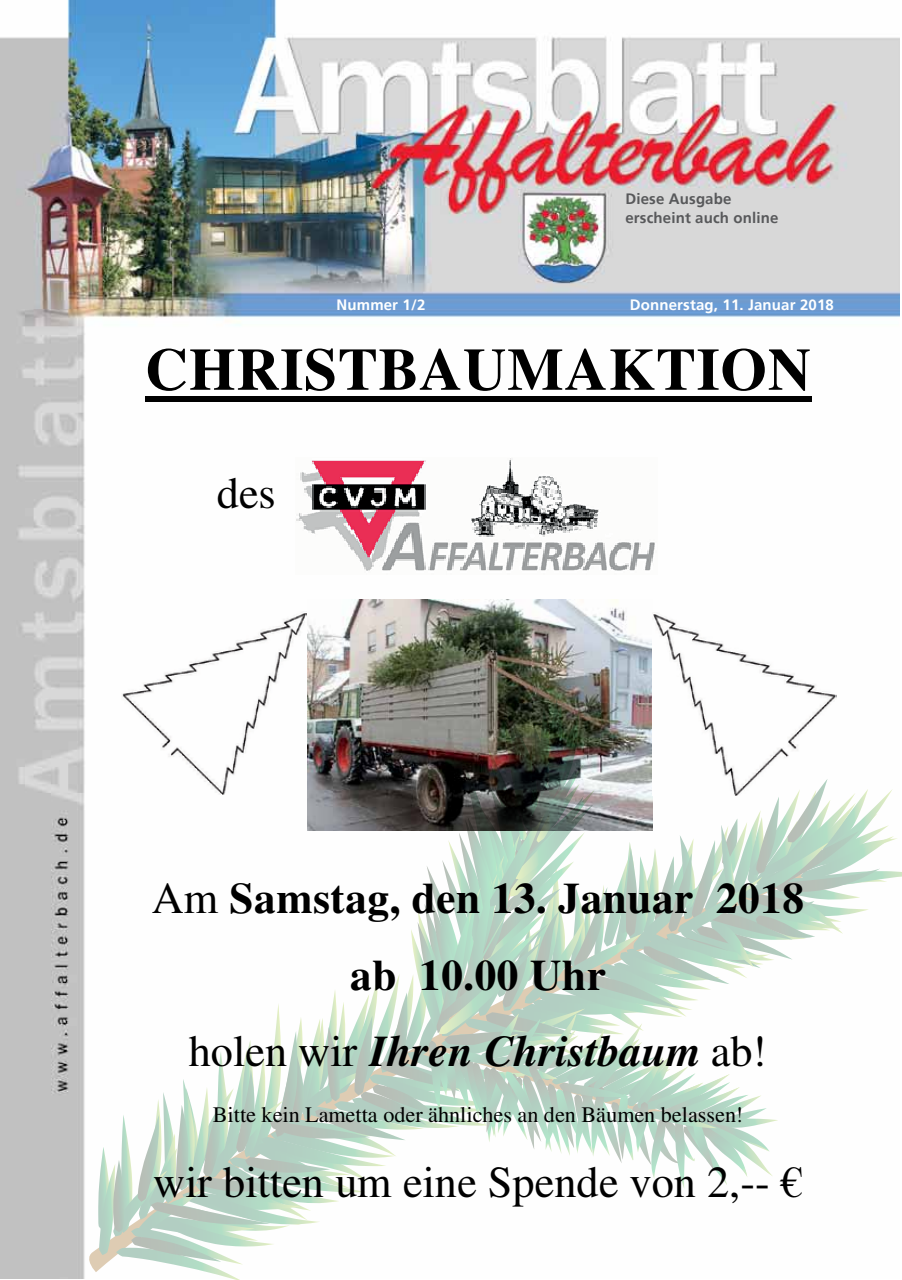
<style>
.page{position:relative;width:902px;height:1280px;background:#fff}
.page>*{position:absolute;margin:0;border:0;box-sizing:border-box;transform-origin:0 0}
.t1{font:700 60.9px "Times";color:#000}
.t2{font:700 44.25px/76.3px "Times";color:#000;text-align:center}
.t3{font:44.25px "Times";color:#000}
.t4{font:22.2px "Times";color:#000}
.t5{font:700 15px "Frutiger";letter-spacing:.01em;color:#fff}
.t6{font:700 15px/18.6px "Frutiger";letter-spacing:.01em;color:#58595b}
.s1{font-weight:400}
.s2{font-style:italic}
</style>
<div class="page">
<img style="left:0;top:0;width:899px;height:1278px">
<svg style="left:98px;top:698px;width:803px;height:582px"></svg>
<div style="left:144px;top:396px;width:667px;height:6px;background:#000"></div>
<img style="left:295px;top:457px;width:362px;height:117px">
<img style="left:307px;top:600px;width:345px;height:230px">
<img style="left:652px;top:612px;width:184px;height:183px">
<img style="left:122px;top:611px;width:184px;height:184px">
<p class="t6" style="left:625px;top:190px;width:155px">Diese Ausgabe erscheint auch online</p>
<p class="t5" style="left:336px;top:296px;width:90px">Nummer 1/2</p>
<p class="t5" style="left:629px;top:296px;width:205px">Donnerstag, 11. Januar 2018</p>
<h1 class="t1" style="left:144px;top:348px;width:668px">CHRISTBAUMAKTION</h1>
<p class="t3" style="left:217px;top:478px;width:61px">des</p>
<p class="t2" style="left:152px;top:864px;width:654px"><span class="s1">Am</span> Samstag, den 13. Januar 2018 ab 10.00 Uhr<br><span class="s1">holen wir</span> <span class="s2">Ihren Christbaum</span> <span class="s1">ab!</span></p>
<p class="t4" style="left:213px;top:1106px;width:532px">Bitte kein Lametta oder ähnliches an den Bäumen belassen!</p>
<p class="t3" style="left:153px;top:1166px;width:651px">wir bitten um eine Spende von 2,-- €</p>
</div>
